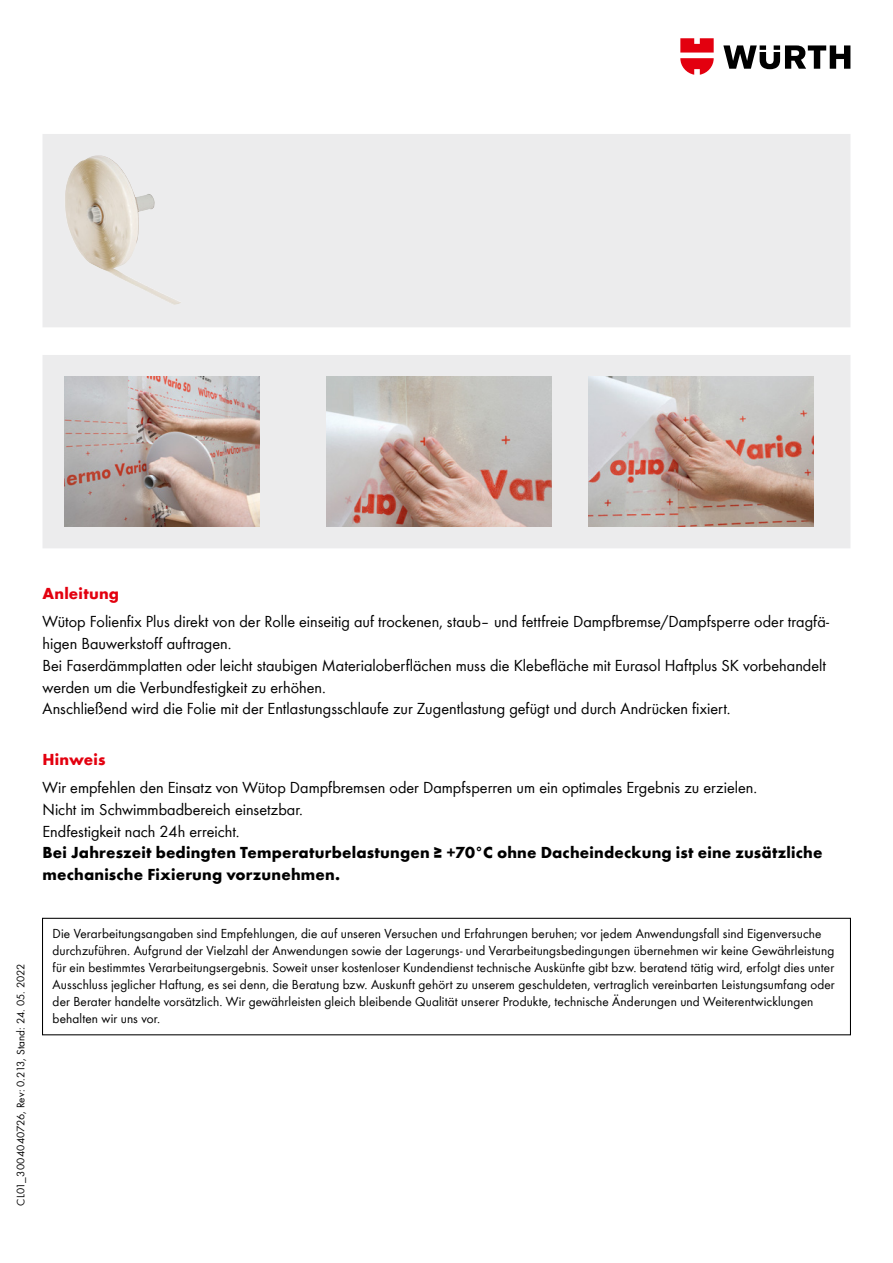
<style>
.page{position:relative;width:893px;height:1263px;background:#fff}
.page>*{position:absolute;margin:0;border:0;box-sizing:border-box;transform-origin:0 0}
.t1{font:16.5px/21.8px "Wuerth Global";color:#000}
.t2{font:700 16.5px/21.8px "Wuerth Global";letter-spacing:.01em;color:#000}
.t3{font:700 16.5px "Wuerth Global";letter-spacing:.01em;color:#e3000f}
.t4{font:13.5px/17px "Wuerth Global";letter-spacing:.01em;color:#000}
.t5{font:11.25px "Wuerth Global";letter-spacing:.005em;color:#000}
</style>
<div class="page">
<svg style="left:723px;top:45px;width:127px;height:24px"></svg>
<svg style="left:680px;top:38px;width:34px;height:37px"></svg>
<div style="left:43px;top:134px;width:807px;height:193px;background:#ececed"></div>
<img style="left:65px;top:155px;width:117px;height:150px">
<div style="left:42px;top:918px;width:809px;height:117px;border:1px solid #000"></div>
<div style="left:43px;top:355px;width:807px;height:193px;background:#ececed"></div>
<img style="left:64px;top:376px;width:196px;height:150px">
<img style="left:326px;top:376px;width:225px;height:150px">
<img style="left:588px;top:376px;width:225px;height:150px">
<p class="t3" style="left:43px;top:583px;width:78px">Anleitung</p>
<p class="t1" style="left:43px;top:611px;width:788px">Wütop Folienfix Plus direkt von der Rolle einseitig auf trockenen, staub– und fettfreie Dampfbremse/Dampfsperre oder tragfä&shy;higen Bauwerkstoff auftragen.<br>Bei Faserdämmplatten oder leicht staubigen Materialoberflächen muss die Klebefläche mit Eurasol Haftplus SK vorbehandelt werden um die Verbundfestigkeit zu erhöhen.<br>Anschließend wird die Folie mit der Entlastungsschlaufe zur Zugentlastung gefügt und durch Andrücken fixiert.</p>
<p class="t3" style="left:43px;top:749px;width:64px">Hinweis</p>
<p class="t1" style="left:43px;top:777px;width:716px">Wir empfehlen den Einsatz von Wütop Dampfbremsen oder Dampfsperren um ein optimales Ergebnis zu erzielen.<br>Nicht im Schwimmbadbereich einsetzbar.<br>Endfestigkeit nach 24h erreicht.</p>
<p class="t2" style="left:43px;top:842px;width:781px">Bei Jahreszeit bedingten Temperaturbelastungen ≥ +70°C ohne Dacheindeckung ist eine zusätzliche mechanische Fixierung vorzunehmen.</p>
<p class="t5" style="left:14px;top:1205px;width:244px;rotate:-90deg">CL01_3004040726, Rev: 0.213, Stand: 24. 05. 2022</p>
<p class="t4" style="left:53px;top:925px;width:784px">Die Verarbeitungsangaben sind Empfehlungen, die auf unseren Versuchen und Erfahrungen beruhen; vor jedem Anwendungsfall sind Eigenversuche durchzuführen. Aufgrund der Vielzahl der Anwendungen sowie der Lagerungs- und Verarbeitungsbedingungen übernehmen wir keine Gewährleistung für ein bestimmtes Verarbeitungsergebnis. Soweit unser kostenloser Kundendienst technische Auskünfte gibt bzw. beratend tätig wird, erfolgt dies unter Ausschluss jeglicher Haftung, es sei denn, die Beratung bzw. Auskunft gehört zu unserem geschuldeten, vertraglich vereinbarten Leistungsumfang oder der Berater handelte vorsätzlich. Wir gewährleisten gleich bleibende Qualität unserer Produkte, technische Änderungen und Weiterentwicklungen behalten wir uns vor.</p>
</div>
